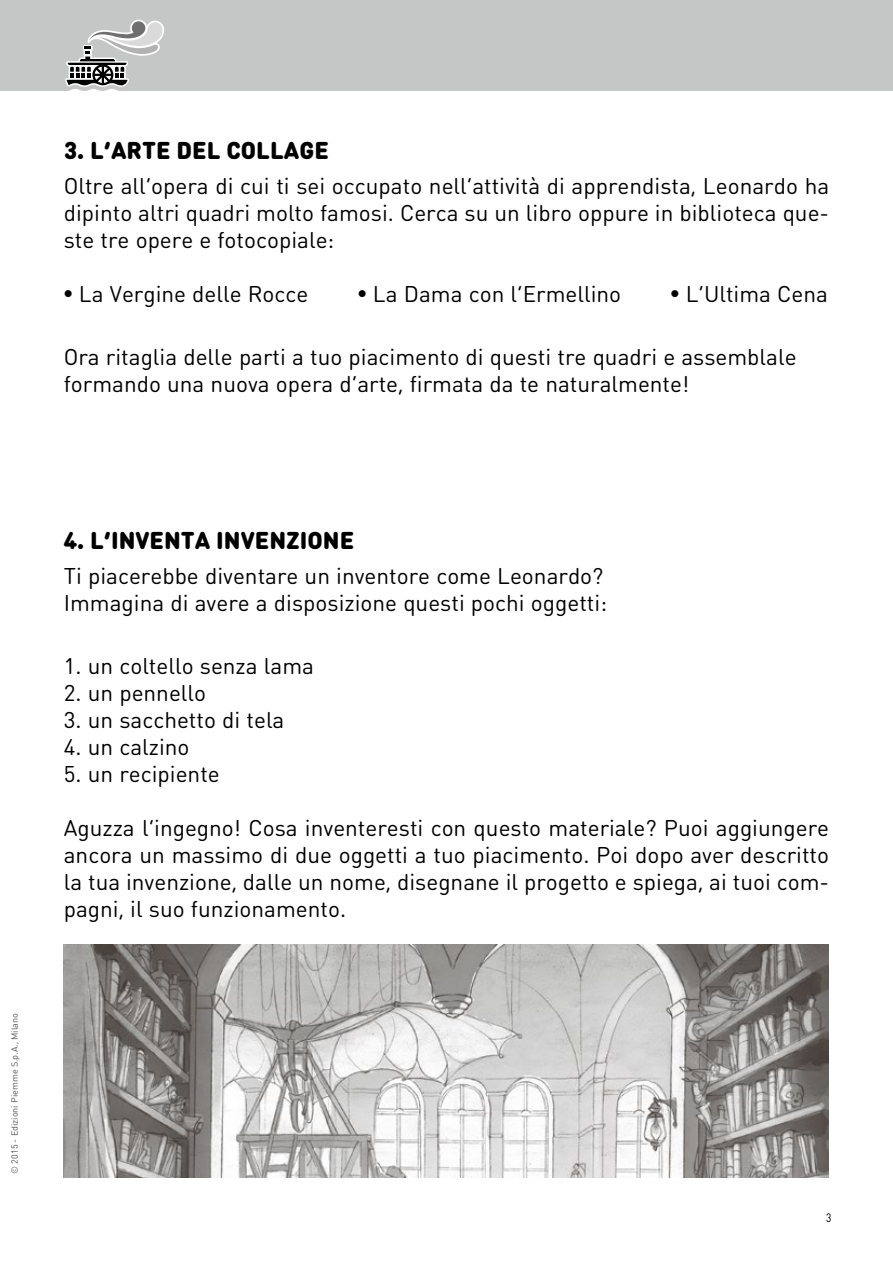
<style>
.page{position:relative;width:893px;height:1263px;background:#fff}
.page>*{position:absolute;margin:0;border:0;box-sizing:border-box;transform-origin:0 0}
.t1{font:900 24px "DIN Round Pro";color:#000}
.t2{font:22.5px/27px "DIN Round Pro";color:#000;text-align:justify}
.t3{font:12px "DIN Round Pro";color:#000;scale:.85 1}
.t4{font:9px "DIN Round Pro";color:#565656}
</style>
<div class="page">
<div style="left:0;top:0;width:893px;height:91px;background:#c5c6c6"></div>
<svg style="left:65px;top:20px;width:100px;height:67px;background:#b2b2b2"></svg>
<img style="left:64px;top:944px;width:764px;height:234px">
<p class="t1" style="left:64px;top:132px;width:267px">3. L’ARTE DEL COLLAGE</p>
<p class="t2" style="left:64px;top:172px;width:767px">Oltre all’opera di cui ti sei occupato nell’attività di apprendista, Leonardo ha dipinto altri quadri molto famosi. Cerca su un libro oppure in biblioteca que&shy;ste tre opere e fotocopiale:</p>
<p class="t2" style="left:64px;top:280px;width:246px">● La Vergine delle Rocce</p>
<p class="t2" style="left:358px;top:280px;width:265px">● La Dama con l’Ermellino</p>
<p class="t2" style="left:670px;top:280px;width:159px">● L’Ultima Cena</p>
<p class="t2" style="left:64px;top:342px;width:734px">Ora ritaglia delle parti a tuo piacimento di questi tre quadri e assemblale formando una nuova opera d’arte, firmata da te naturalmente!</p>
<p class="t4" style="left:8px;top:1174px;width:162px;rotate:-90deg">© 2015 - Edizioni Piemme S.p.A., Milano</p>
<p class="t1" style="left:64px;top:522px;width:292px">4. L’INVENTA INVENZIONE</p>
<p class="t2" style="left:64px;top:562px;width:545px">Ti piacerebbe diventare un inventore come Leonardo?<br>Immagina di avere a disposizione questi pochi oggetti:</p>
<p class="t2" style="left:64px;top:651px;width:252px">1. un coltello senza lama</p>
<p class="t2" style="left:64px;top:678px;width:144px">2. un pennello</p>
<p class="t2" style="left:64px;top:705px;width:222px">3. un sacchetto di tela</p>
<p class="t2" style="left:64px;top:732px;width:127px">4. un calzino</p>
<p class="t2" style="left:64px;top:759px;width:158px">5. un recipiente</p>
<p class="t2" style="left:64px;top:813px;width:767px">Aguzza l’ingegno! Cosa inventeresti con questo materiale? Puoi aggiungere ancora un massimo di due oggetti a tuo piacimento. Poi dopo aver descritto la tua invenzione, dalle un nome, disegnane il progetto e spiega, ai tuoi com&shy;pagni, il suo funzionamento.</p>
<p class="t3" style="left:826px;top:1210px;width:8px">3</p>
</div>
